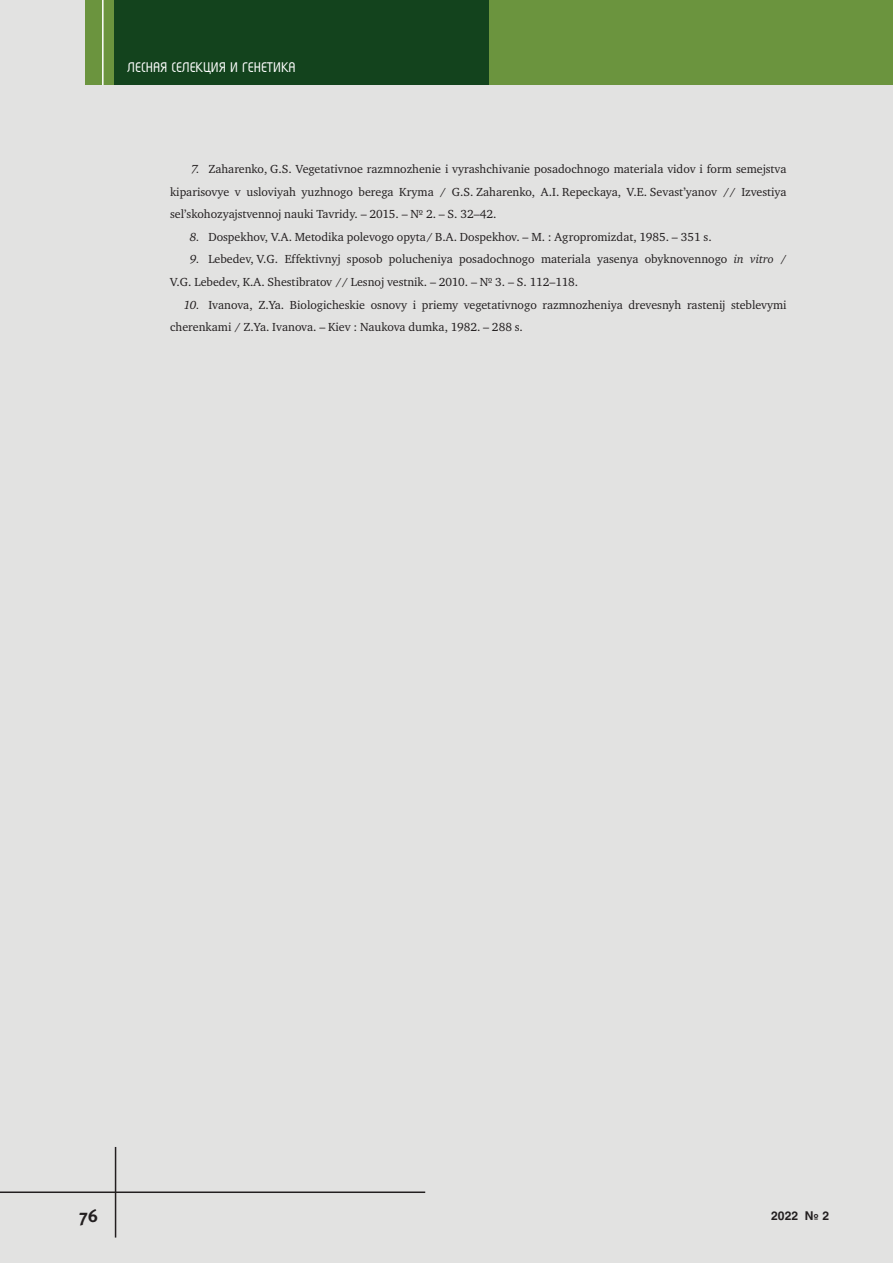
<style>
.page{position:relative;width:893px;height:1263px;background:#e2e2e1}
.page>*{position:absolute;margin:0;border:0;box-sizing:border-box;transform-origin:0 0}
.t1{font:18px "Meta Bold C";color:#231f20}
.t2{font:700 16.5px "Magic C";color:#fff}
.t3{font:12px/22.6px "Charter C";color:#231f20}
.t4{font:700 12px "Helios C";color:#231f20}
.s1{font-style:italic}
</style>
<div class="page">
<div style="left:85px;top:0;width:808px;height:85px;background:#6b943e"></div>
<div style="left:115px;top:0;width:374px;height:85px;background:#13431d"></div>
<hr style="left:102px;top:0;width:2px;height:85px;background:#fff">
<hr style="left:0;top:1191px;width:425px;height:2px;background:#231f20">
<hr style="left:115px;top:1147px;width:1px;height:90px;background:#231f20">
<h2 class="t2" style="left:128px;top:60px;width:170px">ЛЕСНАЯ СЕЛЕКЦИЯ И ГЕНЕТИКА</h2>
<p class="t3" style="left:170px;top:158px;width:618px;text-align:justify;text-indent:21px"><span class="s1">7.</span> Zaharenko, G.S. Vegetativnoe razmnozhenie i vyrashchivanie posadochnogo materiala vidov i form semejstva kiparisovye v usloviyah yuzhnogo berega Kryma / G.S. Zaharenko, A.I. Repeckaya, V.E. Sevast’yanov // Izvestiya sel’skohozyajstvennoj nauki Tavridy. – 2015. – № 2. – S. 32–42.</p>
<p class="t3" style="left:190px;top:226px;width:523px"><span class="s1">8.</span> Dospekhov, V.A. Metodika polevogo opyta/ B.A. Dospekhov. – M. : Agropromizdat, 1985. – 351 s.</p>
<p class="t3" style="left:170px;top:248px;width:618px;text-indent:20px"><span class="s1">9.</span> Lebedev, V.G. Effektivnyj sposob polucheniya posadochnogo materiala yasenya obyknovennogo <span class="s1">in vitro</span> /<br>V.G. Lebedev, K.A. Shestibratov // Lesnoj vestnik. – 2010. – № 3. – S. 112–118.</p>
<p class="t3" style="left:170px;top:293px;width:618px;text-indent:14px"><span class="s1">10.</span> Ivanova, Z.Ya. Biologicheskie osnovy i priemy vegetativnogo razmnozheniya drevesnyh rastenij steblevymi cherenkami / Z.Ya. Ivanova. – Kiev : Naukova dumka, 1982. – 288 s.</p>
<h1 class="t1" style="left:79px;top:1205px;width:21px">76</h1>
<p class="t4" style="left:771px;top:1208px;width:60px">2022 № 2</p>
</div>
